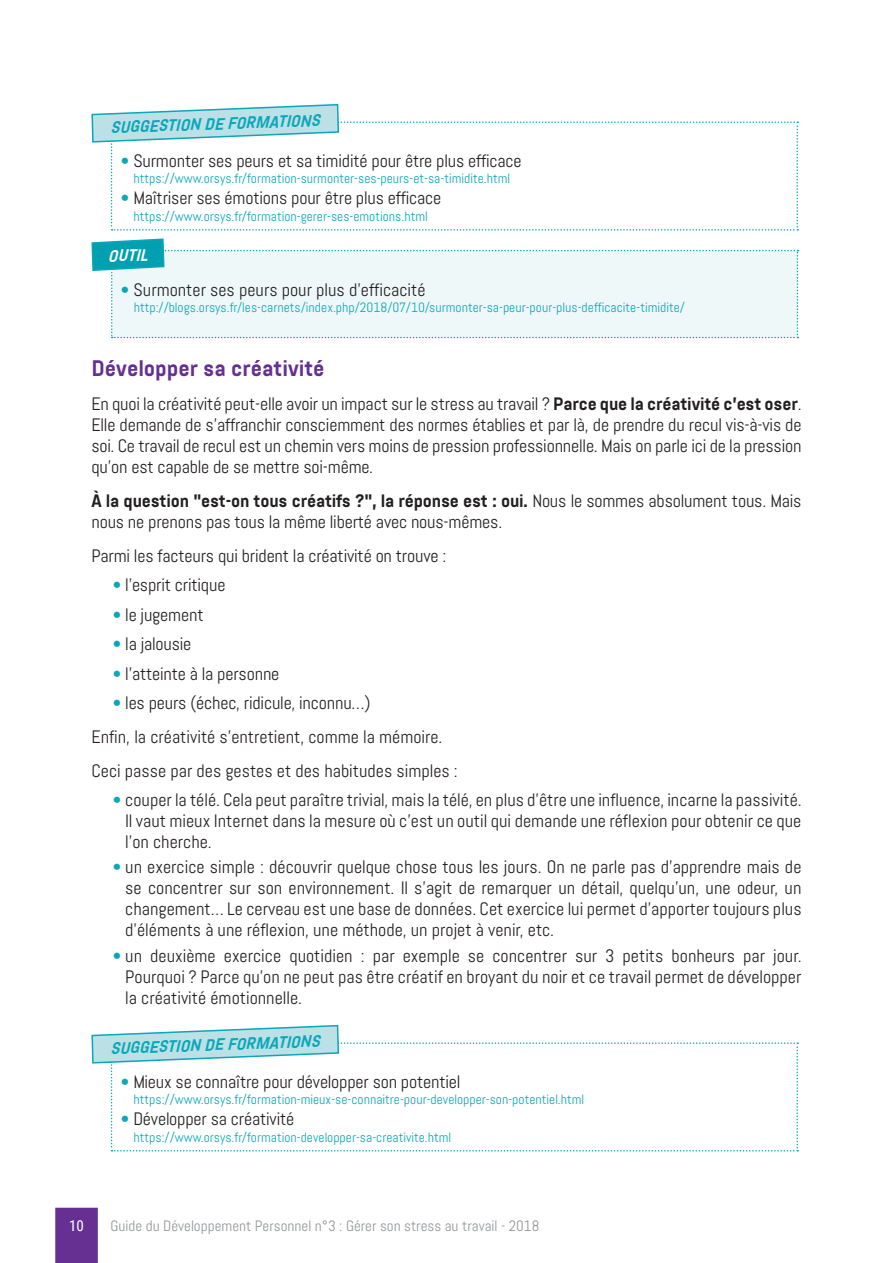
<style>
.page{position:relative;width:893px;height:1263px;background:#fff}
.page>*{position:absolute;margin:0;border:0;box-sizing:border-box;transform-origin:0 0}
.t1{font:700 22.5px "Abel Pro";color:#653091}
.t2{font:18px/21px "Abel Pro";letter-spacing:-.01em;color:#231f20;text-align:justify}
.t3{font:italic 700 16.5px "Abel Pro";color:#0aa7b9}
.t4{font:italic 700 16.5px "Abel Pro";color:#fff}
.t5{font:15px "Abel Pro";color:#939598}
.t6{font:15px "Roboto Condensed";color:#fff}
.t7{font:13.5px "Abel Pro";color:#0aa7b9}
.s1{color:#0aa7b9}
.s2{font-weight:700}
</style>
<div class="page">
<div style="left:55px;top:1208px;width:43px;height:55px;background:#653091"></div>
<svg style="left:91px;top:103px;width:707px;height:128px"></svg>
<svg style="left:91px;top:238px;width:707px;height:100px"></svg>
<svg style="left:91px;top:1024px;width:707px;height:127px"></svg>
<p class="t3" style="left:110px;top:116px;width:211px;rotate:-2deg">SUGGESTION DE FORMATIONS</p>
<p class="t2" style="left:121px;top:150px;width:402px"><span class="s1">•</span> Surmonter ses peurs et sa timidité pour être plus efficace</p>
<p class="t7" style="left:134px;top:170px;width:378px">https://www.orsys.fr/formation-surmonter-ses-peurs-et-sa-timidite.html</p>
<p class="t2" style="left:121px;top:188px;width:322px"><span class="s1">•</span> Maîtriser ses émotions pour être plus efficace</p>
<p class="t7" style="left:134px;top:207px;width:296px">https://www.orsys.fr/formation-gerer-ses-emotions.html</p>
<p class="t4" style="left:107px;top:244px;width:41px;rotate:-2deg">OUTIL</p>
<p class="t2" style="left:121px;top:279px;width:306px"><span class="s1">•</span> Surmonter ses peurs pour plus d’efficacité</p>
<p class="t7" style="left:134px;top:299px;width:553px">http://blogs.orsys.fr/les-carnets/index.php/2018/07/10/surmonter-sa-peur-pour-plus-defficacite-timidite/</p>
<p class="t1" style="left:91px;top:353px;width:235px">Développer sa créativité</p>
<p class="t2" style="left:91px;top:393px;width:712px">En quoi la créativité peut-elle avoir un impact sur le stress au travail ? <span class="s2">Parce que la créativité c’est oser</span>.<br>Elle demande de s’affranchir consciemment des normes établies et par là, de prendre du recul vis-à-vis de soi. Ce travail de recul est un chemin vers moins de pression professionnelle. Mais on parle ici de la pression qu’on est capable de se mettre soi-même.</p>
<p class="t2" style="left:91px;top:490px;width:712px"><span class="s2">À la question "est-on tous créatifs ?", la réponse est : oui.</span> Nous le sommes absolument tous. Mais nous ne prenons pas tous la même liberté avec nous-mêmes.</p>
<p class="t2" style="left:91px;top:545px;width:356px">Parmi les facteurs qui brident la créativité on trouve :</p>
<p class="t2" style="left:113px;top:574px;width:114px"><span class="s1">•</span> l’esprit critique</p>
<p class="t2" style="left:113px;top:604px;width:92px"><span class="s1">•</span> le jugement</p>
<p class="t2" style="left:113px;top:633px;width:80px"><span class="s1">•</span> la jalousie</p>
<p class="t2" style="left:113px;top:663px;width:168px"><span class="s1">•</span> l’atteinte à la personne</p>
<p class="t2" style="left:113px;top:692px;width:259px"><span class="s1">•</span> les peurs (échec, ridicule, inconnu…)</p>
<p class="t2" style="left:91px;top:726px;width:352px">Enfin, la créativité s’entretient, comme la mémoire.</p>
<p class="t2" style="left:91px;top:760px;width:368px">Ceci passe par des gestes et des habitudes simples :</p>
<p class="t2" style="left:125px;top:789px;width:678px;text-indent:-13px"><span class="s1">•</span> couper la télé. Cela peut paraître trivial, mais la télé, en plus d’être une influence, incarne la passivité.<br>Il vaut mieux Internet dans la mesure où c’est un outil qui demande une réflexion pour obtenir ce que l’on cherche.</p>
<p class="t2" style="left:125px;top:857px;width:678px;text-indent:-13px"><span class="s1">•</span> un exercice simple : découvrir quelque chose tous les jours. On ne parle pas d’apprendre mais de se concentrer sur son environnement. Il s’agit de remarquer un détail, quelqu’un, une odeur, un changement… Le cerveau est une base de données. Cet exercice lui permet d’apporter toujours plus d’éléments à une réflexion, une méthode, un projet à venir, etc.</p>
<p class="t2" style="left:125px;top:945px;width:678px;text-indent:-13px"><span class="s1">•</span> un deuxième exercice quotidien : par exemple se concentrer sur 3 petits bonheurs par jour.<br>Pourquoi ? Parce qu’on ne peut pas être créatif en broyant du noir et ce travail permet de développer la créativité émotionnelle.</p>
<p class="t3" style="left:110px;top:1037px;width:211px;rotate:-2deg">SUGGESTION DE FORMATIONS</p>
<p class="t2" style="left:121px;top:1071px;width:341px"><span class="s1">•</span> Mieux se connaître pour développer son potentiel</p>
<p class="t7" style="left:134px;top:1090px;width:452px">https://www.orsys.fr/formation-mieux-se-connaitre-pour-developper-son-potentiel.html</p>
<p class="t2" style="left:121px;top:1109px;width:175px"><span class="s1">•</span> Développer sa créativité</p>
<p class="t7" style="left:134px;top:1128px;width:319px">https://www.orsys.fr/formation-developper-sa-creativite.html</p>
<p class="t6" style="left:69px;top:1215px;width:16px">10</p>
<p class="t5" style="left:111px;top:1216px;width:430px">Guide du Développement Personnel n°3 : Gérer son stress au travail - 2018</p>
</div>
